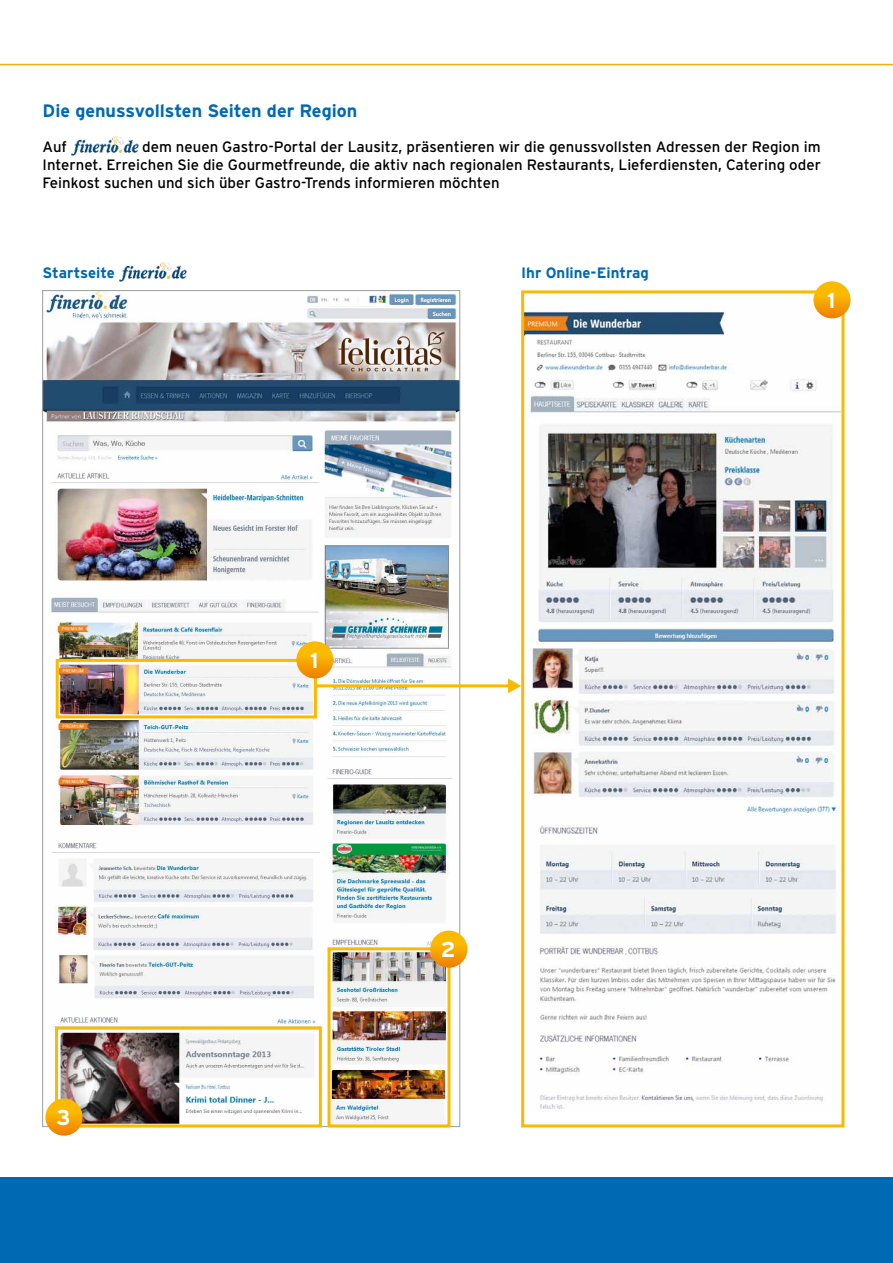
<style>
.page{position:relative;width:893px;height:1263px;background:#fff}
.page>*{position:absolute;margin:0;border:0;box-sizing:border-box;transform-origin:0 0}
.t1{font:700 21.6px "Interstate";color:#fff}
.t2{font:700 18px "Interstate";color:#0069b4}
.t3{font:15px/18px "Interstate";color:#000;text-align:justify}
.t4{font:700 15px "Interstate";color:#0069b4}
</style>
<div class="page">
<hr style="left:0;top:64px;width:893px;height:1px;background:#f9b000">
<div style="left:0;top:1178px;width:893px;height:85px;background:#0069b4"></div>
<img style="left:71px;top:137px;width:67px;height:18px">
<img style="left:119px;top:263px;width:67px;height:18px">
<img style="left:44px;top:292px;width:414px;height:833px">
<img style="left:525px;top:310px;width:315px;height:799px">
<div style="left:521px;top:290px;width:323px;height:837px;border:3px solid #fbba00"></div>
<div style="left:56px;top:659px;width:261px;height:59px;border:3px solid #fbba00"></div>
<div style="left:328px;top:947px;width:122px;height:180px;border:3px solid #fbba00"></div>
<div style="left:55px;top:1026px;width:267px;height:101px;border:3px solid #fbba00"></div>
<svg style="left:813px;top:281px;width:38px;height:37px"></svg>
<svg style="left:296px;top:641px;width:37px;height:37px"></svg>
<svg style="left:430px;top:930px;width:37px;height:38px"></svg>
<svg style="left:45px;top:1098px;width:38px;height:38px"></svg>
<hr style="left:315px;top:684px;width:194px;height:3px;background:#fbba00">
<svg style="left:508px;top:678px;width:13px;height:15px"></svg>
<p class="t2" style="left:43px;top:100px;width:316px">Die genussvollsten Seiten der Region</p>
<p class="t3" style="left:43px;top:137px;width:26px">Auf</p>
<p class="t3" style="left:43px;top:137px;width:780px;text-indent:99px">dem neuen Gastro-Portal der Lausitz, präsentieren wir die genussvollsten Adressen der Region im Internet. Erreichen Sie die Gourmetfreunde, die aktiv nach regionalen Restaurants, Lieferdiensten, Catering oder Feinkost suchen und sich über Gastro-Trends informieren möchten</p>
<p class="t4" style="left:43px;top:264px;width:74px">Startseite</p>
<p class="t4" style="left:521px;top:264px;width:129px">Ihr Online-Eintrag</p>
<h1 class="t1" style="left:56px;top:1105px;width:15px">3</h1>
<h1 class="t1" style="left:310px;top:648px;width:10px">1</h1>
<h1 class="t1" style="left:441px;top:937px;width:16px">2</h1>
<h1 class="t1" style="left:827px;top:288px;width:10px">1</h1>
</div>
